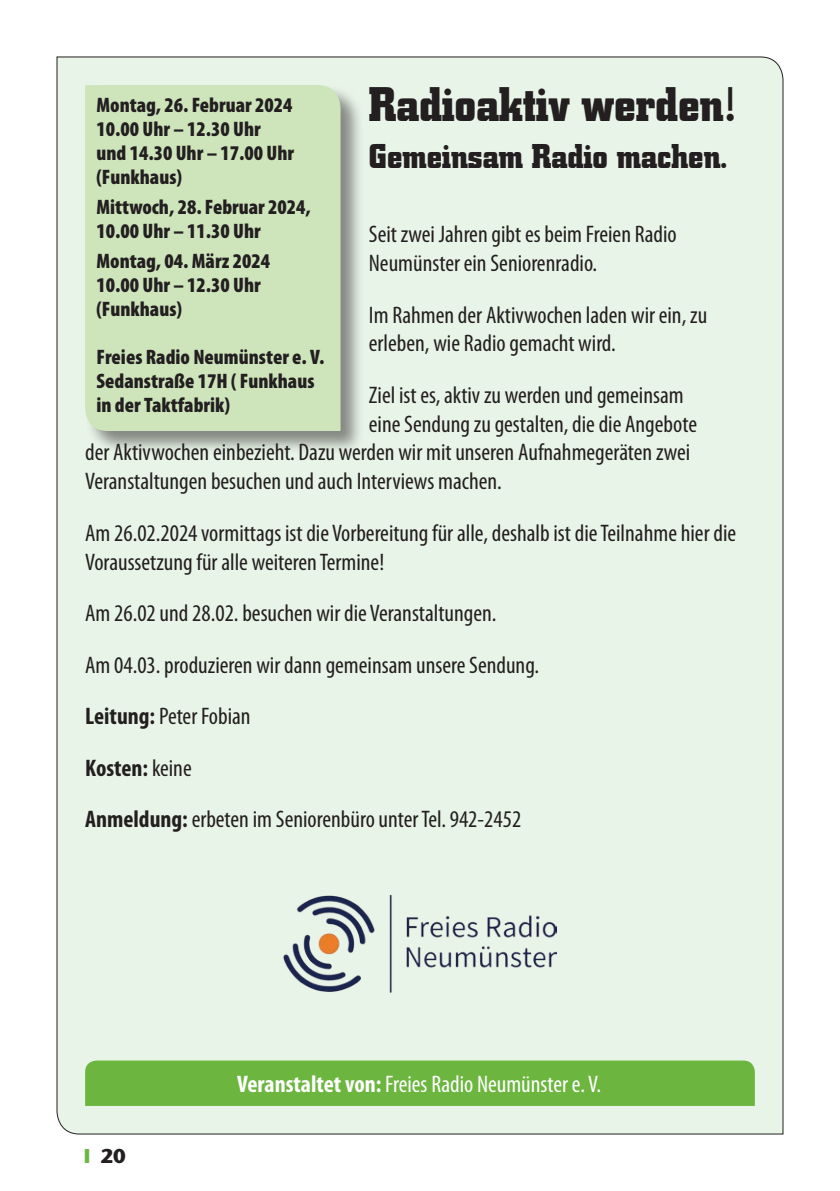
<style>
.page{position:relative;width:840px;height:1191px;background:#fff}
.page>*{position:absolute;margin:0;border:0;box-sizing:border-box;transform-origin:0 0}
.t1{font:700 48px "City";color:#231f20;scale:.95 1}
.t2{font:700 34px "City";color:#231f20;scale:.95 1}
.t3{font:condensed 24px/51.4px "Myriad Pro";color:#231f20}
.t4{font:condensed 24px "Myriad Pro";color:#fff}
.t5{font:900 condensed 21px/24px "Myriad Pro";color:#231f20}
.t6{font:700 20px "Stone Sans";color:#231f20}
.s1{font-weight:700}
.s2{color:#6cb640}
</style>
<div class="page">
<div style="left:56px;top:56px;width:727px;height:1078px;background:#e9f4e8"></div>
<div style="left:84px;top:84px;width:280px;height:370px;background:#231f20;opacity:.5"></div>
<div style="left:85px;top:85px;width:255px;height:346px;background:#cee5bb"></div>
<div style="left:85px;top:1060px;width:669px;height:46px;background:#6cb640"></div>
<img style="left:283px;top:895px;width:273px;height:97px">
<p class="t1" style="left:369px;top:78px;width:387px">Radioaktiv werden!</p>
<p class="t2" style="left:369px;top:137px;width:378px">Gemeinsam Radio machen.</p>
<p class="t5" style="left:96px;top:93px;width:199px">Montag, 26. Februar 2024<br>10.00 Uhr – 12.30 Uhr und 14.30 Uhr – 17.00 Uhr (Funkhaus)</p>
<p class="t5" style="left:96px;top:194px;width:216px">Mittwoch, 28. Februar 2024,<br>10.00 Uhr – 11.30 Uhr</p>
<p class="t5" style="left:96px;top:248px;width:175px">Montag, 04. März 2024<br>10.00 Uhr – 12.30 Uhr (Funkhaus)</p>
<p class="t5" style="left:96px;top:344px;width:229px">Freies Radio Neumünster e. V.<br>Sedanstraße 17H ( Funkhaus in der Taktfabrik)</p>
<p class="t3" style="left:369px;top:219px;width:309px;line-height:28.8px">Seit zwei Jahren gibt es beim Freien Radio<br>Neumünster ein Seniorenradio.</p>
<p class="t3" style="left:369px;top:300px;width:339px;line-height:28.8px">Im Rahmen der Aktivwochen laden wir ein, zu erleben, wie Radio gemacht wird.</p>
<p class="t3" style="left:369px;top:369px;width:316px">Ziel ist es, aktiv zu werden und gemeinsam</p>
<p class="t3" style="left:369px;top:398px;width:329px">eine Sendung zu gestalten, die die Angebote</p>
<p class="t3" style="left:85px;top:426px;width:606px">der Aktivwochen einbezieht. Dazu werden wir mit unseren Aufnahmegeräten zwei</p>
<p class="t3" style="left:85px;top:455px;width:418px">Veranstaltungen besuchen und auch Interviews machen.</p>
<p class="t3" style="left:85px;top:518px;width:652px;line-height:28.8px">Am 26.02.2024 vormittags ist die Vorbereitung für alle, deshalb ist die Teilnahme hier die<br>Voraussetzung für alle weiteren Termine!</p>
<p class="t3" style="left:85px;top:587px;width:455px">Am 26.02 und 28.02. besuchen wir die Veranstaltungen.<br>Am 04.03. produzieren wir dann gemeinsam unsere Sendung.<br><span class="s1">Leitung:</span> Peter Fobian<br><span class="s1">Kosten:</span> keine<br><span class="s1">Anmeldung:</span> erbeten im Seniorenbüro unter Tel. 942-2452</p>
<p class="t6" style="left:84px;top:1143px;width:43px"><span class="s2">I</span> 20</p>
<p class="t4" style="left:237px;top:1069px;width:365px"><span class="s1">Veranstaltet von:</span> Freies Radio Neumünster e. V.</p>
</div>
